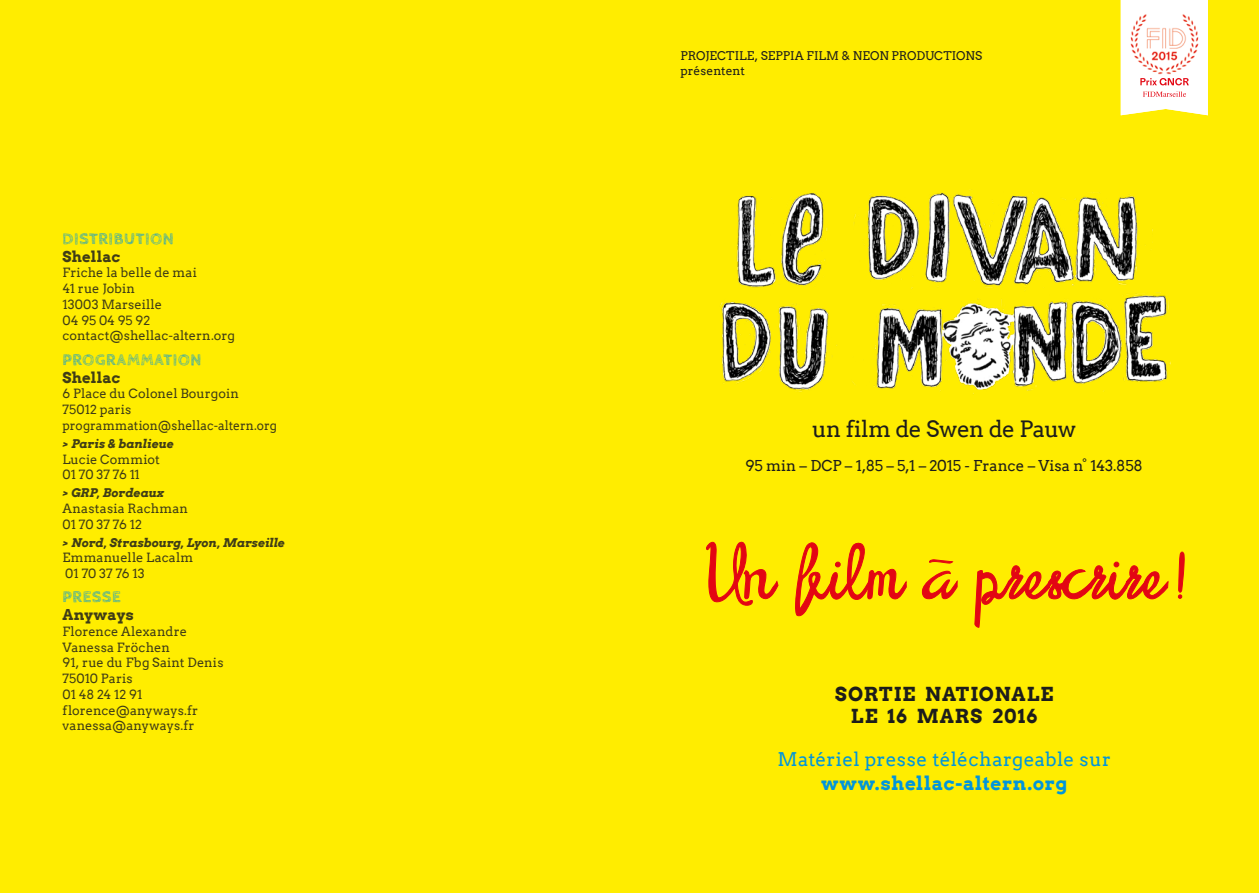
<style>
.page{position:relative;width:1259px;height:893px;background:#fff}
.page>*{position:absolute;margin:0;border:0;box-sizing:border-box;transform-origin:0 0}
.t1{font:72.15px "Serendipity";color:#e30613}
.t2{font:22.5px "Arvo";letter-spacing:-.025em;color:#1d1d1b}
.t3{font:700 19.35px/22.8px "Arvo";letter-spacing:.05em;color:#1d1d1b;text-align:center}
.t4{font:18.9px "Arvo";letter-spacing:.015em;color:#0095db}
.t5{font:700 18.9px "Arvo";letter-spacing:.025em;color:#0095db}
.t6{font:700 16.5px "Cabin Sketch";letter-spacing:.04em;color:#0095db}
.t7{font:15px "Arvo";letter-spacing:-.005em;color:#1d1d1b}
.t8{font:700 15px "Arvo";letter-spacing:.005em;color:#1d1d1b}
.t9{font:12.75px/15.8px "Arvo";letter-spacing:.005em;color:#1d1d1b}
.t10{font:italic 700 12px "Arvo";letter-spacing:.005em;color:#1d1d1b}
.t11{font:12px/14.4px "Arvo";color:#1d1d1b}
</style>
<div class="page">
<div style="left:629px;top:0;width:630px;height:893px;background:#ffed00"></div>
<img style="left:737px;top:189px;width:415px;height:97px">
<img style="left:720px;top:286px;width:450px;height:108px">
<svg style="left:706px;top:541px;width:73px;height:65px"></svg>
<svg style="left:795px;top:542px;width:112px;height:74px"></svg>
<svg style="left:921px;top:571px;width:36px;height:29px"></svg>
<svg style="left:974px;top:561px;width:194px;height:66px"></svg>
<svg style="left:1177px;top:551px;width:7px;height:48px"></svg>
<img style="left:1120px;top:0;width:88px;height:115px">
<img style="left:1142px;top:91px;width:44px;height:6px">
<img style="left:1140px;top:78px;width:48px;height:7px">
<div style="left:0;top:0;width:629px;height:893px;background:#ffed00"></div>
<svg style="left:929px;top:559px;width:24px;height:5px"></svg>
<p class="t6" style="left:63px;top:229px;width:113px">DISTRIBUTION</p>
<p class="t8" style="left:63px;top:247px;width:59px">Shellac</p>
<p class="t9" style="left:63px;top:265px;width:174px">Friche la belle de mai<br>41 rue Jobin<br>13003 Marseille<br>04 95 04 95 92 contact@shellac-altern.org</p>
<p class="t6" style="left:63px;top:350px;width:140px">PROGRAMMATION</p>
<p class="t8" style="left:63px;top:368px;width:59px">Shellac</p>
<p class="t9" style="left:63px;top:386px;width:216px">6 Place du Colonel Bourgoin<br>75012 paris programmation@shellac-altern.org</p>
<p class="t10" style="left:63px;top:436px;width:112px">&gt; Paris &amp; banlieue</p>
<p class="t9" style="left:63px;top:451px;width:99px">Lucie Commiot<br>01 70 37 76 11</p>
<p class="t10" style="left:63px;top:485px;width:103px">&gt; GRP, Bordeaux</p>
<p class="t9" style="left:63px;top:500px;width:127px">Anastasia Rachman<br>01 70 37 76 12</p>
<p class="t10" style="left:63px;top:535px;width:223px">&gt; Nord, Strasbourg, Lyon, Marseille</p>
<p class="t9" style="left:63px;top:550px;width:132px">Emmanuelle Lacalm<br>01 70 37 76 13</p>
<p class="t6" style="left:63px;top:588px;width:60px">PRESSE</p>
<p class="t8" style="left:63px;top:605px;width:73px">Anyways</p>
<p class="t9" style="left:63px;top:623px;width:162px">Florence Alexandre<br>Vanessa Fröchen<br>91, rue du Fbg Saint Denis<br>75010 Paris<br>01 48 24 12 91 florence@anyways.fr vanessa@anyways.fr</p>
<p class="t11" style="left:680px;top:49px;width:303px">PROJECTILE, SEPPIA FILM &amp; NEON PRODUCTIONS présentent</p>
<h2 class="t2" style="left:812px;top:416px;width:266px">un film de Swen de Pauw</h2>
<p class="t7" style="left:745px;top:457px;width:399px">95 min – DCP – 1,85 – 5,1 – 2015 - France – Visa n° 143.858</p>
<h1 class="t1" style="left:704px;top:532px;width:484px">Un film a prescrire!</h1>
<h3 class="t3" style="left:835px;top:682px;width:220px">SORTIE NATIONALE<br>LE 16 MARS 2016</h3>
<h3 class="t4" style="left:777px;top:748px;width:335px">Matériel presse téléchargeable sur</h3>
<h3 class="t5" style="left:821px;top:772px;width:248px">www.shellac-altern.org</h3>
</div>
